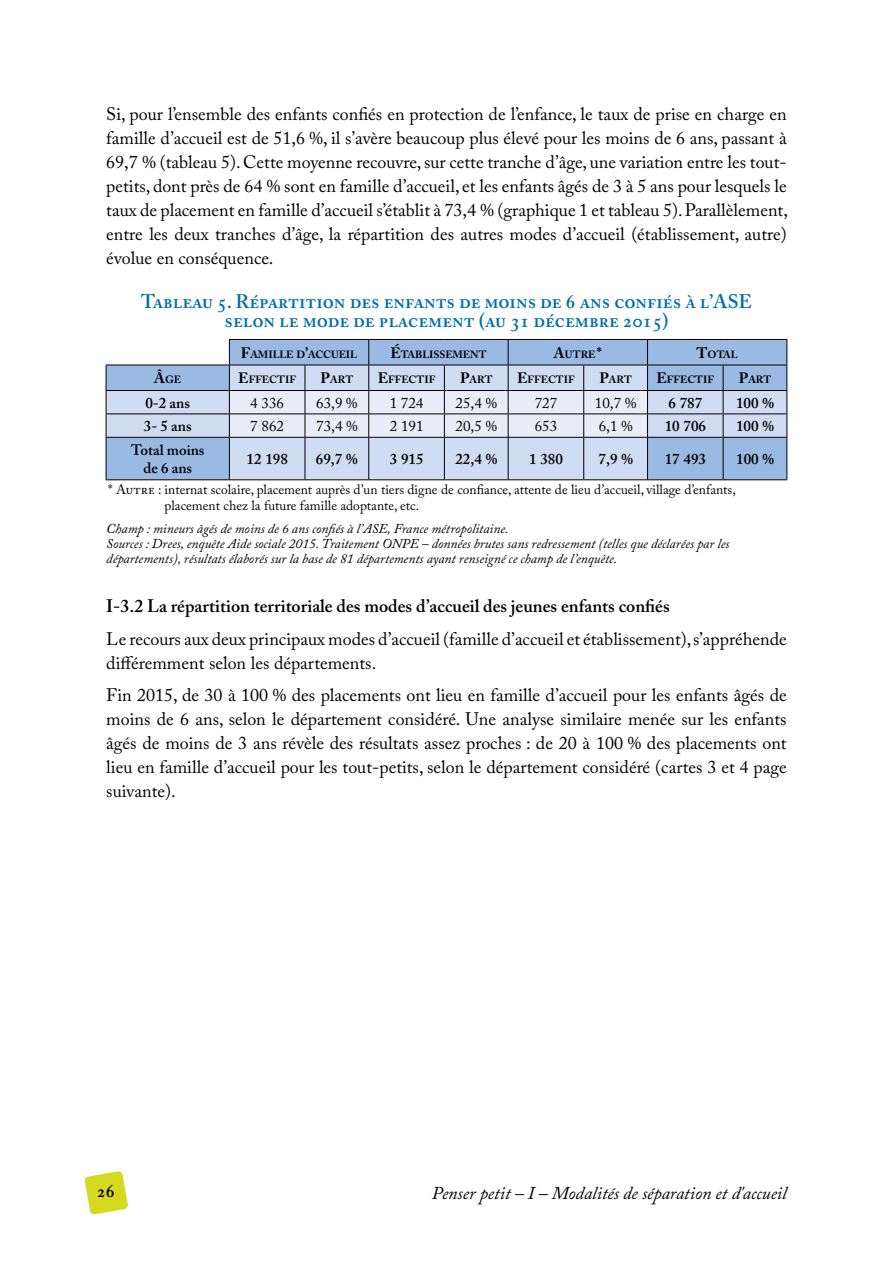
<style>
.page{position:relative;width:893px;height:1263px;background:#fff}
.page>*{position:absolute;margin:0;border:0;box-sizing:border-box;transform-origin:0 0}
.t1{font:600 19.5px/19.5px "Adobe Caslon Pro";color:#006fae;text-align:center}
.t2{font:18px/24px "Adobe Caslon Pro";color:#000;text-align:justify}
.t3{font:600 18px "Adobe Caslon Pro";color:#000}
.t4{font:italic 18px "Adobe Caslon Pro";color:#000}
.t5{font:600 15px/18px "Adobe Caslon Pro";color:#000;text-align:center}
.t6{font:15px "Adobe Caslon Pro";color:#000}
.t7{font:italic 13.5px/15px "Adobe Caslon Pro";color:#000}
.t8{font:13.5px/16.2px "Adobe Caslon Pro";letter-spacing:.005em;color:#000}
.t9{font:700 10.5px "Adobe Caslon Pro";color:#000}
.s1{font-size:15px}
</style>
<div class="page">
<svg style="left:84px;top:1171px;width:44px;height:44px"></svg>
<svg style="left:106px;top:340px;width:680px;height:25px;fill:#9abae3"></svg>
<svg style="left:107px;top:366px;width:679px;height:113px;background:#baceeb"></svg>
<hr style="left:106px;top:413px;width:123px;height:1px;background:#000">
<hr style="left:647px;top:413px;width:76px;height:1px;background:#000">
<hr style="left:723px;top:413px;width:64px;height:1px;background:#000">
<svg style="left:723px;top:366px;width:1px;height:71px"></svg>
<hr style="left:305px;top:438px;width:1px;height:41px;background:#000">
<hr style="left:368px;top:438px;width:1px;height:41px;background:#000">
<hr style="left:444px;top:438px;width:1px;height:41px;background:#000">
<hr style="left:508px;top:438px;width:1px;height:41px;background:#000">
<hr style="left:583px;top:438px;width:1px;height:41px;background:#000">
<hr style="left:723px;top:438px;width:1px;height:41px;background:#000">
<hr style="left:229px;top:437px;width:76px;height:1px;background:#000">
<hr style="left:305px;top:437px;width:64px;height:1px;background:#000">
<hr style="left:369px;top:437px;width:75px;height:1px;background:#000">
<hr style="left:444px;top:437px;width:64px;height:1px;background:#000">
<hr style="left:508px;top:437px;width:76px;height:1px;background:#000">
<hr style="left:584px;top:437px;width:63px;height:1px;background:#000">
<hr style="left:229px;top:479px;width:76px;height:1px;background:#000">
<hr style="left:305px;top:479px;width:64px;height:1px;background:#000">
<hr style="left:369px;top:479px;width:75px;height:1px;background:#000">
<hr style="left:444px;top:479px;width:64px;height:1px;background:#000">
<hr style="left:508px;top:479px;width:76px;height:1px;background:#000">
<hr style="left:584px;top:479px;width:63px;height:1px;background:#000">
<svg style="left:106px;top:366px;width:1px;height:71px"></svg>
<hr style="left:106px;top:390px;width:123px;height:1px;background:#000">
<hr style="left:106px;top:365px;width:123px;height:1px;background:#000">
<hr style="left:229px;top:339px;width:76px;height:1px;background:#000">
<hr style="left:305px;top:339px;width:64px;height:1px;background:#000">
<hr style="left:369px;top:339px;width:75px;height:1px;background:#000">
<hr style="left:444px;top:339px;width:64px;height:1px;background:#000">
<hr style="left:508px;top:339px;width:76px;height:1px;background:#000">
<hr style="left:584px;top:339px;width:63px;height:1px;background:#000">
<hr style="left:647px;top:339px;width:76px;height:1px;background:#000">
<hr style="left:723px;top:339px;width:64px;height:1px;background:#000">
<hr style="left:647px;top:365px;width:76px;height:1px;background:#000">
<svg style="left:229px;top:340px;width:419px;height:97px;background:#c2d0e6"></svg>
<hr style="left:723px;top:365px;width:64px;height:1px;background:#000">
<svg style="left:786px;top:340px;width:1px;height:97px"></svg>
<hr style="left:647px;top:390px;width:76px;height:1px;background:#000">
<hr style="left:723px;top:390px;width:64px;height:1px;background:#000">
<hr style="left:106px;top:437px;width:123px;height:1px;background:#000">
<hr style="left:106px;top:438px;width:1px;height:41px;background:#000">
<hr style="left:229px;top:438px;width:1px;height:41px;background:#000">
<hr style="left:106px;top:479px;width:123px;height:1px;background:#000">
<hr style="left:647px;top:437px;width:76px;height:1px;background:#000">
<hr style="left:647px;top:438px;width:1px;height:41px;background:#000">
<hr style="left:723px;top:437px;width:64px;height:1px;background:#000">
<hr style="left:786px;top:438px;width:1px;height:41px;background:#000">
<hr style="left:647px;top:479px;width:76px;height:1px;background:#000">
<hr style="left:723px;top:479px;width:64px;height:1px;background:#000">
<p class="t2" style="left:106px;top:101px;width:683px">Si, pour l’ensemble des enfants confiés en protection de l’enfance, le taux de prise en charge en famille d’accueil est de 51,6 %, il s’avère beaucoup plus élevé pour les moins de 6 ans, passant à 69,7 % (tableau 5). Cette moyenne recouvre, sur cette tranche d’âge, une variation entre les tout&shy;petits, dont près de 64 % sont en famille d’accueil, et les enfants âgés de 3 à 5 ans pour lesquels le taux de placement en famille d’accueil s’établit à 73,4 % (graphique 1 et tableau 5). Parallèlement, entre les deux tranches d’âge, la répartition des autres modes d’accueil (établissement, autre) évolue en conséquence.</p>
<p class="t1" style="left:141px;top:291px;width:612px">Tableau 5. Répartition des enfants de moins de 6 ans confiés à l’ASE selon le mode de placement (au 31 décembre 2015)</p>
<p class="t9" style="left:241px;top:348px;width:118px"><span class="s1">F</span>AMILLE D<span class="s1">’</span>ACCUEIL</p>
<p class="t9" style="left:390px;top:348px;width:97px"><span class="s1">É</span>TABLISSEMENT</p>
<p class="t9" style="left:554px;top:348px;width:49px"><span class="s1">A</span>UTRE <span class="s1">*</span></p>
<p class="t9" style="left:697px;top:348px;width:43px"><span class="s1">T</span>OTAL</p>
<p class="t9" style="left:154px;top:373px;width:28px"><span class="s1">Â</span>GE</p>
<p class="t9" style="left:238px;top:373px;width:59px"><span class="s1">E</span>FFECTIF</p>
<p class="t9" style="left:321px;top:373px;width:26px"><span class="s1">P</span>ART</p>
<p class="t9" style="left:378px;top:373px;width:59px"><span class="s1">E</span>FFECTIF</p>
<p class="t9" style="left:460px;top:373px;width:26px"><span class="s1">P</span>ART</p>
<p class="t9" style="left:517px;top:373px;width:59px"><span class="s1">E</span>FFECTIF</p>
<p class="t9" style="left:599px;top:373px;width:26px"><span class="s1">P</span>ART</p>
<p class="t9" style="left:656px;top:373px;width:59px"><span class="s1">E</span>FFECTIF</p>
<p class="t9" style="left:739px;top:373px;width:26px"><span class="s1">P</span>ART</p>
<p class="t5" style="left:145px;top:393px;width:46px">0-2 ans</p>
<p class="t6" style="left:250px;top:394px;width:35px">4 336</p>
<p class="t6" style="left:316px;top:394px;width:43px">63,9 %</p>
<p class="t6" style="left:390px;top:394px;width:35px">1 724</p>
<p class="t6" style="left:456px;top:394px;width:43px">25,4 %</p>
<p class="t6" style="left:535px;top:394px;width:24px">727</p>
<p class="t6" style="left:595px;top:394px;width:43px">10,7 %</p>
<p class="t5" style="left:668px;top:393px;width:35px">6 787</p>
<p class="t5" style="left:736px;top:393px;width:39px">100 %</p>
<p class="t5" style="left:144px;top:417px;width:49px">3- 5 ans</p>
<p class="t6" style="left:250px;top:417px;width:35px">7 862</p>
<p class="t6" style="left:316px;top:417px;width:43px">73,4 %</p>
<p class="t6" style="left:390px;top:417px;width:35px">2 191</p>
<p class="t6" style="left:456px;top:417px;width:43px">20,5 %</p>
<p class="t6" style="left:535px;top:417px;width:24px">653</p>
<p class="t6" style="left:599px;top:417px;width:35px">6,1 %</p>
<p class="t5" style="left:665px;top:417px;width:43px">10 706</p>
<p class="t5" style="left:736px;top:417px;width:39px">100 %</p>
<p class="t5" style="left:131px;top:441px;width:75px">Total moins de 6 ans</p>
<p class="t5" style="left:247px;top:450px;width:43px">12 198</p>
<p class="t5" style="left:316px;top:450px;width:43px">69,7 %</p>
<p class="t5" style="left:390px;top:450px;width:35px">3 915</p>
<p class="t5" style="left:455px;top:450px;width:43px">22,4 %</p>
<p class="t5" style="left:529px;top:450px;width:35px">1 380</p>
<p class="t5" style="left:598px;top:450px;width:36px">7,9 %</p>
<p class="t5" style="left:665px;top:450px;width:43px">17 493</p>
<p class="t5" style="left:736px;top:450px;width:39px">100 %</p>
<p class="t8" style="left:165px;top:481px;width:573px;text-indent:-56px">* Autre : internat scolaire, placement auprès d’un tiers digne de confiance, attente de lieu d’accueil, village d’enfants, placement chez la future famille adoptante, etc.</p>
<p class="t7" style="left:106px;top:521px;width:625px">Champ : mineurs âgés de moins de 6 ans confiés à l’ASE, France métropolitaine.<br>Sources : Drees, enquête Aide sociale 2015. Traitement ONPE – données brutes sans redressement (telles que déclarées par les départements), résultats élaborés sur la base de 81 départements ayant renseigné ce champ de l’enquête.</p>
<p class="t3" style="left:106px;top:595px;width:565px">I-3.2 La répartition territoriale des modes d’accueil des jeunes enfants confiés</p>
<p class="t2" style="left:106px;top:627px;width:682px">Le recours aux deux principaux modes d’accueil (famille d’accueil et établissement), s’appréhende différemment selon les départements.</p>
<p class="t2" style="left:106px;top:683px;width:682px">Fin 2015, de 30 à 100 % des placements ont lieu en famille d’accueil pour les enfants âgés de moins de 6 ans, selon le département considéré. Une analyse similaire menée sur les enfants âgés de moins de 3 ans révèle des résultats assez proches : de 20 à 100 % des placements ont lieu en famille d’accueil pour les tout-petits, selon le département considéré (cartes 3 et 4 page suivante).</p>
<p class="t3" style="left:97px;top:1180px;width:19px">26</p>
<p class="t4" style="left:432px;top:1182px;width:356px">Penser petit – I – Modalités de séparation et d'accueil</p>
</div>
